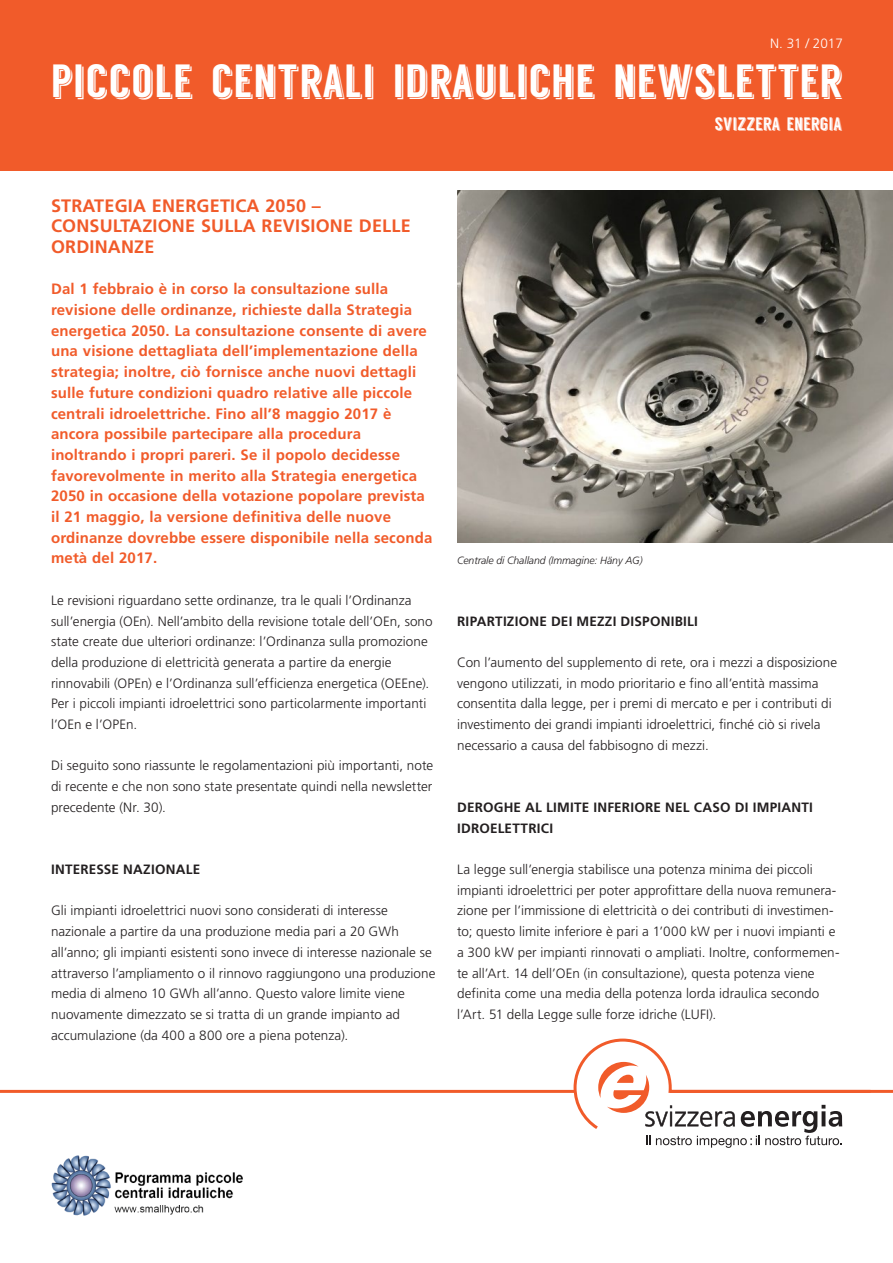
<style>
.page{position:relative;width:893px;height:1263px;background:#fff}
.page>*{position:absolute;margin:0;border:0;box-sizing:border-box;transform-origin:0 0}
.Merkblatttittel{font:46.5px "Langdon";letter-spacing:.005em;color:#fff}
.Kapitel_Zwischentite{font:700 18px/20.7px "Frutiger LT Std";letter-spacing:.01em;color:#f15b2a}
.Merkblattuntertitel{font:18px "Langdon";color:#fff}
.Leadtext{font:700 15px/20.7px "Frutiger LT Std";letter-spacing:.01em;color:#f15b2a}
.Fliesstext{font:300 13.5px/20.7px "Frutiger LT Std";color:#231f20}
.Paragraphentitel{font:700 13.5px/20.7px "Frutiger LT Std";letter-spacing:.015em;color:#231f20}
.Zielpublikum{font:300 13.5px "Frutiger LT Std";color:#fff}
.Legende{font:italic 300 10.5px "Frutiger LT Std";letter-spacing:-.01em;color:#231f20}
</style>
<div class="page">
<div style="left:0;top:0;width:893px;height:170px;background:#f15b2a"></div>
<img style="left:457px;top:191px;width:436px;height:352px">
<hr style="left:0;top:1090px;width:893px;height:3px;background:#f15b2a">
<svg style="left:572px;top:1038px;width:301px;height:110px"></svg>
<img style="left:51px;top:1156px;width:192px;height:59px">
<p class="Zielpublikum" style="left:770px;top:36px;width:74px">N. 31 / 2017</p>
<p class="Merkblatttittel" style="left:51px;top:56px;width:792px">PICCOLE CENTRALI IDRAULICHE NEWSLETTER</p>
<p class="Merkblattuntertitel" style="left:715px;top:114px;width:128px">SVIZZERA ENERGIA</p>
<p class="Kapitel_Zwischentite" style="left:51px;top:195px;width:361px">STRATEGIA ENERGETICA 2050 –<br>CONSULTAZIONE SULLA REVISIONE DELLE<br>ORDINANZE</p>
<p class="Leadtext" style="left:51px;top:279px;width:383px">Dal 1 febbraio è in corso la consultazione sulla revisione delle ordinanze, richieste dalla Strategia energetica 2050. La consultazione consente di avere una visione dettagliata dell’implementazione della strategia; inoltre, ciò fornisce anche nuovi dettagli sulle future condizioni quadro relative alle piccole centrali idroelettriche. Fino all’8 maggio 2017 è ancora possibile partecipare alla procedura inoltrando i propri pareri. Se il popolo decidesse favorevolmente in merito alla Strategia energetica 2050 in occasione della votazione popolare prevista il 21 maggio, la versione definitiva delle nuove ordinanze dovrebbe essere disponibile nella seconda metà del 2017.</p>
<p class="Fliesstext" style="left:51px;top:590px;width:383px">Le revisioni riguardano sette ordinanze, tra le quali l’Ordinanza sull’energia (OEn). Nell’ambito della revisione totale dell’OEn, sono state create due ulteriori ordinanze: l’Ordinanza sulla promozione della produzione di elettricità generata a partire da energie rinnovabili (OPEn) e l’Ordinanza sull’efficienza energetica (OEEne).<br>Per i piccoli impianti idroelettrici sono particolarmente importanti l’OEn e l’OPEn.</p>
<p class="Fliesstext" style="left:51px;top:756px;width:384px;text-align:justify">Di seguito sono riassunte le regolamentazioni più importanti, note di recente e che non sono state presentate quindi nella newsletter precedente (Nr. 30).</p>
<p class="Paragraphentitel" style="left:51px;top:859px;width:151px">INTERESSE NAZIONALE</p>
<p class="Fliesstext" style="left:51px;top:900px;width:386px">Gli impianti idroelettrici nuovi sono considerati di interesse nazionale a partire da una produzione media pari a 20 GWh all’anno; gli impianti esistenti sono invece di interesse nazionale se attraverso l’ampliamento o il rinnovo raggiungono una produzione media di almeno 10 GWh all’anno. Questo valore limite viene nuovamente dimezzato se si tratta di un grande impianto ad accumulazione (da 400 a 800 ore a piena potenza).</p>
<p class="Legende" style="left:457px;top:554px;width:187px">Centrale di Challand (Immagine: Häny AG)</p>
<p class="Paragraphentitel" style="left:457px;top:611px;width:242px">RIPARTIZIONE DEI MEZZI DISPONIBILI</p>
<p class="Fliesstext" style="left:457px;top:652px;width:381px">Con l’aumento del supplemento di rete, ora i mezzi a disposizione vengono utilizzati, in modo prioritario e fino all’entità massima consentita dalla legge, per i premi di mercato e per i contributi di investimento dei grandi impianti idroelettrici, finché ciò si rivela necessario a causa del fabbisogno di mezzi.</p>
<p class="Paragraphentitel" style="left:457px;top:797px;width:357px">DEROGHE AL LIMITE INFERIORE NEL CASO DI IMPIANTI<br>IDROELETTRICI</p>
<p class="Fliesstext" style="left:457px;top:859px;width:384px">La legge sull’energia stabilisce una potenza minima dei piccoli impianti idroelettrici per poter approfittare della nuova remunera&shy;zione per l’immissione di elettricità o dei contributi di investimen&shy;to; questo limite inferiore è pari a 1’000 kW per i nuovi impianti e a 300 kW per impianti rinnovati o ampliati. Inoltre, conformemen&shy;te all’Art. 14 dell’OEn (in consultazione), questa potenza viene definita come una media della potenza lorda idraulica secondo l’Art. 51 della Legge sulle forze idriche (LUFI).</p>
</div>
